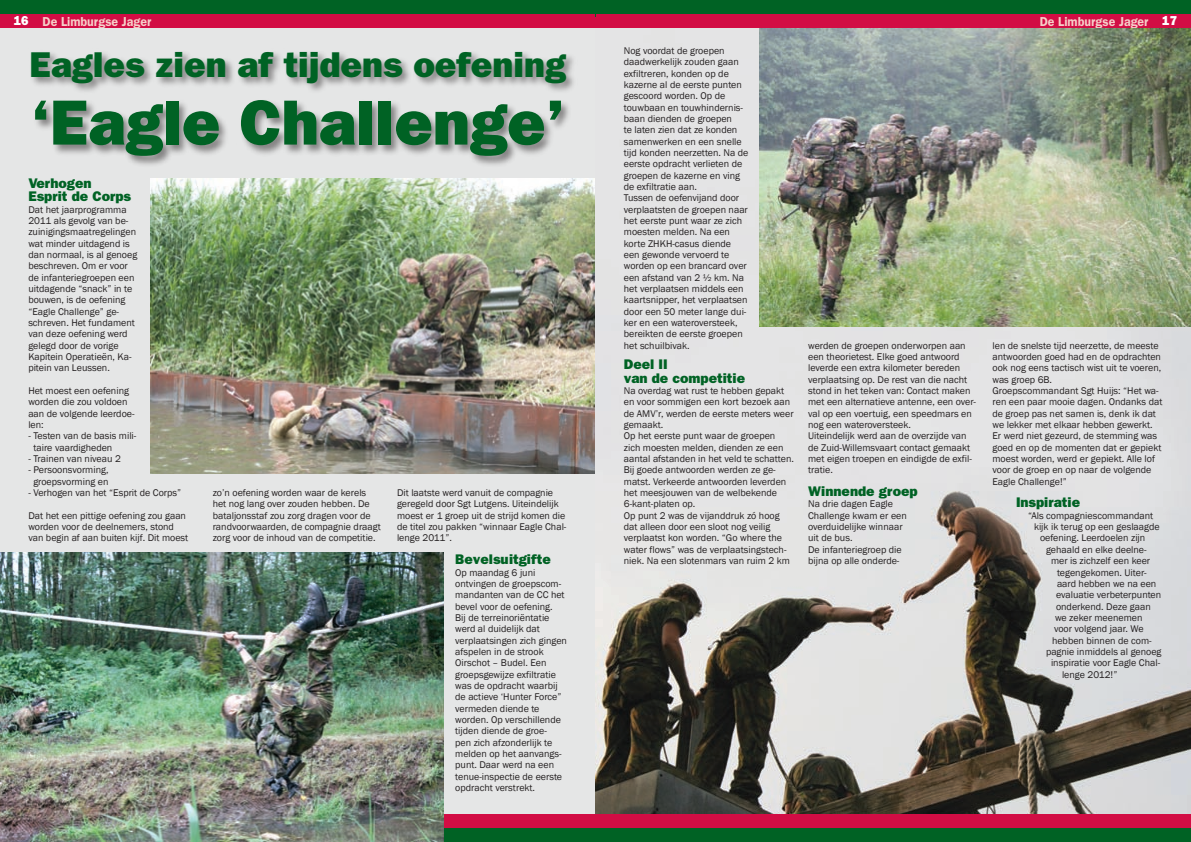
<style>
.page{position:relative;width:1191px;height:842px;background:#fff}
.page>*{position:absolute;margin:0;border:0;box-sizing:border-box;transform-origin:0 0}
.t1{font:800 64px "Franklin Gothic";color:#006224}
.t2{font:800 36px "Franklin Gothic";color:#006224}
.t3{font:800 14px/13.3px "Franklin Gothic";color:#006224}
.t4{font:600 13px "Franklin Gothic";color:#f6cfc9;scale:.95 1}
.t5{font:10px/11.3px "Franklin Gothic";color:#231f20}
.s1{font-weight:800;color:#fff}
</style>
<div class="page">
<div style="left:0;top:0;width:595px;height:17px;background:#006224"></div>
<div style="left:0;top:14px;width:595px;height:14px;background:#d20d44"></div>
<div style="left:0;top:825px;width:595px;height:17px;background:#006224"></div>
<div style="left:0;top:814px;width:595px;height:14px;background:#d20d44"></div>
<div style="left:595px;top:0;width:596px;height:17px;background:#006224"></div>
<div style="left:596px;top:14px;width:595px;height:14px;background:#d20d44"></div>
<div style="left:595px;top:825px;width:596px;height:17px;background:#006224"></div>
<div style="left:595px;top:814px;width:596px;height:14px;background:#d20d44"></div>
<div style="left:0;top:28px;width:595px;height:786px;background:#e5e6e6"></div>
<div style="left:28px;top:48px;width:550px;height:120px;background:#231f20;opacity:.5"></div>
<img style="left:150px;top:179px;width:445px;height:294px">
<img style="left:0;top:553px;width:444px;height:289px">
<img style="left:595px;top:28px;width:596px;height:786px">
<img style="left:760px;top:28px;width:431px;height:298px">
<h3 class="t4" style="left:14px;top:13px;width:146px"><span class="s1">16</span> De Limburgse Jager</h3>
<h3 class="t4" style="left:1039px;top:13px;width:138px">De Limburgse Jager <span class="s1">17</span></h3>
<h2 class="t2" style="left:29px;top:43px;width:538px">Eagles zien af tijdens oefening</h2>
<h1 class="t1" style="left:31px;top:85px;width:535px">‘Eagle Challenge’</h1>
<h3 class="t3" style="left:28px;top:176px;width:104px">Verhogen<br>Esprit de Corps</h3>
<p class="t5" style="left:28px;top:204px;width:110px">Dat het jaarprogramma<br>2011 als gevolg van be&shy;zuinigingsmaatregelingen wat minder uitdagend is dan normaal, is al genoeg beschreven. Om er voor de infanteriegroepen een uitdagende “snack” in te bouwen, is de oefening “Eagle Challenge” ge&shy;schreven. Het fundament van deze oefening werd gelegd door de vorige<br>Kapitein Operatieën, Ka&shy;pitein van Leussen.</p>
<p class="t5" style="left:28px;top:385px;width:108px">Het moest een oefening worden die zou voldoen aan de volgende leerdoe&shy;len:</p>
<p class="t5" style="left:33px;top:431px;width:105px;text-indent:-5px">- Testen van de basis mili&shy;taire vaardigheden</p>
<p class="t5" style="left:28px;top:453px;width:94px">- Trainen van niveau 2</p>
<p class="t5" style="left:28px;top:465px;width:82px;text-align:center">- Persoonsvorming, groepsvorming en</p>
<p class="t5" style="left:28px;top:487px;width:154px">- Verhogen van het “Esprit de Corps”</p>
<p class="t5" style="left:28px;top:510px;width:161px">Dat het een pittige oefening zou gaan worden voor de deelnemers, stond van begin af aan buiten kijf. Dit moest</p>
<p class="t5" style="left:213px;top:487px;width:170px">zo’n oefening worden waar de kerels het nog lang over zouden hebben. De bataljonsstaf zou zorg dragen voor de randvoorwaarden, de compagnie draagt zorg voor de inhoud van de competitie.</p>
<p class="t5" style="left:397px;top:487px;width:171px">Dit laatste werd vanuit de compagnie geregeld door Sgt Lutgens. Uiteindelijk moest er 1 groep uit de strijd komen die de titel zou pakken “winnaar Eagle Chal&shy;lenge 2011”.</p>
<h3 class="t3" style="left:455px;top:552px;width:97px">Bevelsuitgifte</h3>
<p class="t5" style="left:455px;top:567px;width:113px">Op maandag 6 juni ontvingen de groepscom&shy;mandanten van de CC het bevel voor de oefening.<br>Bij de terreinoriëntatie werd al duidelijk dat verplaatsingen zich gingen afspelen in de strook<br>Oirschot – Budel. Een groepsgewijze exfiltratie was de opdracht waarbij de actieve ‘Hunter Force” vermeden diende te worden. Op verschillende tijden diende de groe-<br>pen zich afzonderlijk te melden op het aanvangs&shy;punt. Daar werd na een tenue-inspectie de eerste opdracht verstrekt.</p>
<p class="t5" style="left:624px;top:45px;width:126px">Nog voordat de groepen daadwerkelijk zouden gaan exfiltreren, konden op de kazerne al de eerste punten gescoord worden. Op de touwbaan en touwhindernis&shy;baan dienden de groepen<br>te laten zien dat ze konden samenwerken en een snelle tijd konden neerzetten. Na de eerste opdracht verlieten de groepen de kazerne en ving de exfiltratie aan.<br>Tussen de oefenvijand door verplaatsten de groepen naar het eerste punt waar ze zich moesten melden. Na een korte ZHKH-casus diende een gewonde vervoerd te worden op een brancard over een afstand van 2 ½ km. Na het verplaatsen middels een kaartsnipper, het verplaatsen door een 50 meter lange dui&shy;ker en een wateroversteek, bereikten de eerste groepen het schuilbivak.</p>
<h3 class="t3" style="left:624px;top:358px;width:123px">Deel II<br>van de competitie</h3>
<p class="t5" style="left:624px;top:385px;width:172px">Na overdag wat rust te hebben gepakt en voor sommigen een kort bezoek aan de AMV’r, werden de eerste meters weer gemaakt.<br>Op het eerste punt waar de groepen zich moesten melden, dienden ze een aantal afstanden in het veld te schatten.<br>Bij goede antwoorden werden ze ge&shy;matst. Verkeerde antwoorden leverden het meesjouwen van de welbekende 6-kant-platen op.<br>Op punt 2 was de vijanddruk zó hoog dat alleen door een sloot nog veilig verplaatst kon worden. “Go where the water flows” was de verplaatsingstech&shy;niek. Na een slotenmars van ruim 2 km</p>
<p class="t5" style="left:808px;top:340px;width:169px">werden de groepen onderworpen aan een theorietest. Elke goed antwoord leverde een extra kilometer bereden verplaatsing op. De rest van die nacht stond in het teken van: Contact maken met een alternatieve antenne, een over&shy;val op een voertuig, een speedmars en nog een wateroversteek.<br>Uiteindelijk werd aan de overzijde van de Zuid-Willemsvaart contact gemaakt met eigen troepen en eindigde de exfil&shy;tratie.</p>
<h3 class="t3" style="left:808px;top:484px;width:111px">Winnende groep</h3>
<p class="t5" style="left:808px;top:499px;width:100px">Na drie dagen Eagle<br>Challenge kwam er een overduidelijke winnaar uit de bus.<br>De infanteriegroep die bijna op alle onderde-</p>
<p class="t5" style="left:992px;top:340px;width:171px">len de snelste tijd neerzette, de meeste antwoorden goed had en de opdrachten ook nog eens tactisch wist uit te voeren, was groep 6B.<br>Groepscommandant Sgt Huijs: “Het wa&shy;ren een paar mooie dagen. Ondanks dat de groep pas net samen is, denk ik dat we lekker met elkaar hebben gewerkt.<br>Er werd niet gezeurd, de stemming was goed en op de momenten dat er gepiekt moest worden, werd er gepiekt. Alle lof voor de groep en op naar de volgende Eagle Challenge!”</p>
<h3 class="t3" style="left:1016px;top:496px;width:66px">Inspiratie</h3>
<p class="t5" style="left:1028px;top:510px;width:127px">“Als compagniescommandant</p>
<p class="t5" style="left:1034px;top:521px;width:127px">kijk ik terug op een geslaagde</p>
<p class="t5" style="left:1040px;top:533px;width:107px">oefening. Leerdoelen zijn</p>
<p class="t5" style="left:1046px;top:544px;width:102px">gehaald en elke deelne-</p>
<p class="t5" style="left:1051px;top:555px;width:101px">mer is zichzelf een keer</p>
<p class="t5" style="left:1057px;top:567px;width:91px">tegengekomen. Uiter-</p>
<p class="t5" style="left:1057px;top:578px;width:101px">aard hebben we na een</p>
<p class="t5" style="left:1056px;top:589px;width:107px">evaluatie verbeterpunten</p>
<p class="t5" style="left:1056px;top:601px;width:96px">onderkend. Deze gaan</p>
<p class="t5" style="left:1055px;top:612px;width:89px">we zeker meenemen</p>
<p class="t5" style="left:1054px;top:623px;width:91px">voor volgend jaar. We</p>
<p class="t5" style="left:1052px;top:635px;width:101px">hebben binnen de com-</p>
<p class="t5" style="left:1046px;top:646px;width:117px">pagnie inmiddels al genoeg</p>
<p class="t5" style="left:1051px;top:657px;width:111px">inspiratie voor Eagle Chal-</p>
<p class="t5" style="left:1062px;top:669px;width:57px">lenge 2012!”</p>
</div>
